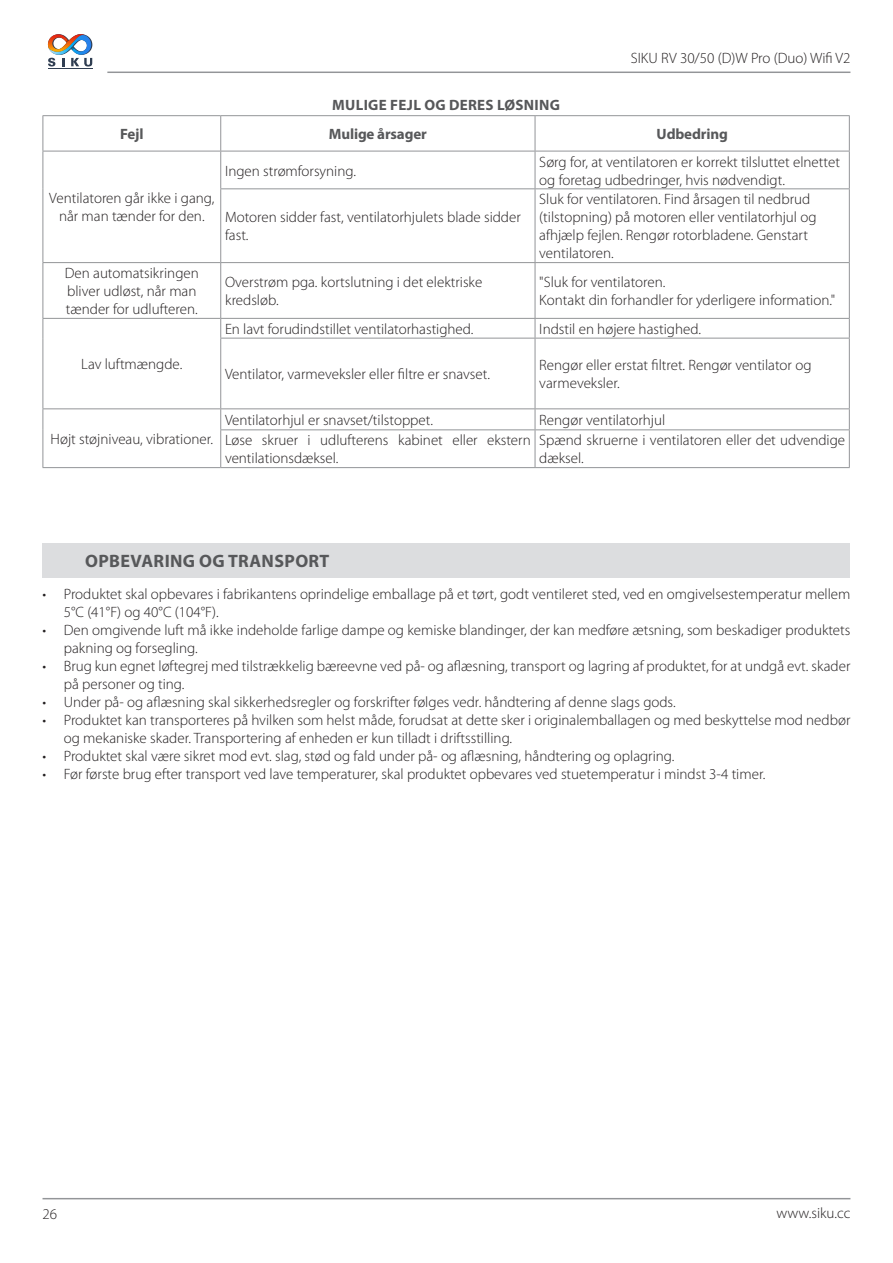
<style>
.page{position:relative;width:893px;height:1263px;background:#fff}
.page>*{position:absolute;margin:0;border:0;box-sizing:border-box;transform-origin:0 0}
.Заголовок_слева{font:700 18px "Myriad Pro";letter-spacing:.02em;color:#57585a}
.Текст_RU{font:300 15px/18px "Myriad Pro";color:#231f20}
.Текст_RU-2{font:700 15px "Myriad Pro";letter-spacing:-.01em;color:#57585a}
.Заголовок_таблиц{font:700 15px "Myriad Pro";letter-spacing:.02em;color:#57585a}
</style>
<div class="page">
<hr style="left:43px;top:1198px;width:807px;height:1px;background:#939598">
<hr style="left:107px;top:72px;width:743px;height:1px;background:#939598">
<svg style="left:48px;top:34px;width:44px;height:33px"></svg>
<hr style="left:48px;top:68px;width:44px;height:1px;background:#303e52">
<hr style="left:43px;top:467px;width:178px;height:1px;background:#939598">
<hr style="left:43px;top:115px;width:178px;height:1px;background:#939598">
<hr style="left:43px;top:116px;width:1px;height:35px;background:#939598">
<hr style="left:221px;top:115px;width:314px;height:1px;background:#939598">
<hr style="left:220px;top:116px;width:1px;height:35px;background:#939598">
<hr style="left:535px;top:115px;width:315px;height:1px;background:#939598">
<hr style="left:535px;top:116px;width:1px;height:35px;background:#939598">
<hr style="left:849px;top:116px;width:1px;height:35px;background:#939598">
<hr style="left:43px;top:151px;width:178px;height:1px;background:#939598">
<hr style="left:43px;top:151px;width:1px;height:38px;background:#939598">
<hr style="left:43px;top:189px;width:1px;height:73px;background:#939598">
<hr style="left:221px;top:151px;width:314px;height:1px;background:#939598">
<hr style="left:220px;top:151px;width:1px;height:37px;background:#939598">
<hr style="left:535px;top:151px;width:315px;height:1px;background:#939598">
<hr style="left:535px;top:151px;width:1px;height:37px;background:#939598">
<hr style="left:849px;top:151px;width:1px;height:37px;background:#939598">
<hr style="left:220px;top:188px;width:315px;height:1px;background:#939598">
<hr style="left:220px;top:189px;width:1px;height:73px;background:#939598">
<hr style="left:535px;top:188px;width:315px;height:1px;background:#939598">
<hr style="left:535px;top:189px;width:1px;height:73px;background:#939598">
<hr style="left:849px;top:189px;width:1px;height:73px;background:#939598">
<hr style="left:43px;top:262px;width:178px;height:1px;background:#939598">
<hr style="left:43px;top:263px;width:1px;height:55px;background:#939598">
<hr style="left:221px;top:262px;width:314px;height:1px;background:#939598">
<hr style="left:220px;top:263px;width:1px;height:55px;background:#939598">
<hr style="left:535px;top:262px;width:315px;height:1px;background:#939598">
<hr style="left:535px;top:263px;width:1px;height:55px;background:#939598">
<hr style="left:849px;top:263px;width:1px;height:55px;background:#939598">
<hr style="left:43px;top:318px;width:178px;height:1px;background:#939598">
<svg style="left:43px;top:319px;width:1px;height:19px"></svg>
<hr style="left:43px;top:338px;width:1px;height:70px;background:#939598">
<hr style="left:221px;top:318px;width:314px;height:1px;background:#939598">
<svg style="left:220px;top:319px;width:1px;height:19px"></svg>
<hr style="left:535px;top:318px;width:315px;height:1px;background:#939598">
<svg style="left:535px;top:319px;width:1px;height:19px"></svg>
<svg style="left:849px;top:319px;width:1px;height:19px"></svg>
<hr style="left:220px;top:338px;width:315px;height:1px;background:#939598">
<hr style="left:220px;top:338px;width:1px;height:70px;background:#939598">
<hr style="left:535px;top:338px;width:315px;height:1px;background:#939598">
<hr style="left:535px;top:338px;width:1px;height:70px;background:#939598">
<hr style="left:849px;top:338px;width:1px;height:70px;background:#939598">
<hr style="left:43px;top:408px;width:178px;height:1px;background:#939598">
<svg style="left:43px;top:409px;width:1px;height:21px"></svg>
<hr style="left:43px;top:430px;width:1px;height:37px;background:#939598">
<hr style="left:221px;top:408px;width:314px;height:1px;background:#939598">
<svg style="left:220px;top:409px;width:1px;height:20px"></svg>
<hr style="left:535px;top:408px;width:315px;height:1px;background:#939598">
<svg style="left:535px;top:409px;width:1px;height:20px"></svg>
<svg style="left:849px;top:409px;width:1px;height:20px"></svg>
<hr style="left:220px;top:429px;width:315px;height:1px;background:#939598">
<hr style="left:220px;top:430px;width:1px;height:37px;background:#939598">
<hr style="left:535px;top:429px;width:315px;height:1px;background:#939598">
<hr style="left:535px;top:430px;width:1px;height:37px;background:#939598">
<hr style="left:849px;top:430px;width:1px;height:37px;background:#939598">
<hr style="left:221px;top:467px;width:314px;height:1px;background:#939598">
<hr style="left:535px;top:467px;width:315px;height:1px;background:#939598">
<div style="left:43px;top:543px;width:807px;height:34px;background:#dcdddf"></div>
<p class="Заголовок_таблиц" style="left:332px;top:95px;width:229px">MULIGE FEJL OG DERES LØSNING</p>
<p class="Текст_RU" style="left:631px;top:49px;width:221px">SIKU RV 30/50 (D)W Pro (Duo) Wifi V2</p>
<p class="Текст_RU-2" style="left:120px;top:124px;width:25px">Fejl</p>
<p class="Текст_RU-2" style="left:329px;top:124px;width:99px">Mulige årsager</p>
<p class="Текст_RU-2" style="left:657px;top:124px;width:73px">Udbedring</p>
<p class="Текст_RU" style="left:49px;top:190px;width:167px;text-align:center">Ventilatoren går ikke i gang, når man tænder for den.</p>
<p class="Текст_RU" style="left:225px;top:162px;width:133px">Ingen strømforsyning.</p>
<p class="Текст_RU" style="left:539px;top:153px;width:302px">Sørg for, at ventilatoren er korrekt tilsluttet elnettet og foretag udbedringer, hvis nødvendigt.</p>
<p class="Текст_RU" style="left:225px;top:209px;width:297px">Motoren sidder fast, ventilatorhjulets blade sidder fast.</p>
<p class="Текст_RU" style="left:539px;top:191px;width:279px">Sluk for ventilatoren. Find årsagen til nedbrud (tilstopning) på motoren eller ventilatorhjul og afhjælp fejlen. Rengør rotorbladene. Genstart ventilatoren.</p>
<p class="Текст_RU" style="left:65px;top:264px;width:136px">Den automatsikringen bliver udløst, når man tænder for udlufteren.</p>
<p class="Текст_RU" style="left:225px;top:273px;width:259px">Overstrøm pga. kortslutning i det elektriske kredsløb.</p>
<p class="Текст_RU" style="left:539px;top:273px;width:297px">"Sluk for ventilatoren.<br>Kontakt din forhandler for yderligere information."</p>
<p class="Текст_RU" style="left:81px;top:355px;width:103px">Lav luftmængde.</p>
<p class="Текст_RU" style="left:51px;top:430px;width:164px">Højt støjniveau, vibrationer.</p>
<p class="Текст_RU" style="left:225px;top:320px;width:250px">En lavt forudindstillet ventilatorhastighed.</p>
<p class="Текст_RU" style="left:539px;top:320px;width:163px">Indstil en højere hastighed.</p>
<p class="Текст_RU" style="left:225px;top:365px;width:267px">Ventilator, varmeveksler eller filtre er snavset.</p>
<p class="Текст_RU" style="left:539px;top:356px;width:274px">Rengør eller erstat filtret. Rengør ventilator og varmeveksler.</p>
<p class="Текст_RU" style="left:225px;top:411px;width:210px">Ventilatorhjul er snavset/tilstoppet.</p>
<p class="Текст_RU" style="left:539px;top:411px;width:128px">Rengør ventilatorhjul</p>
<p class="Текст_RU" style="left:225px;top:432px;width:307px">Løse skruer i udlufterens kabinet eller ekstern ventilationsdæksel.</p>
<p class="Текст_RU" style="left:539px;top:432px;width:307px">Spænd skruerne i ventilatoren eller det udvendige dæksel.</p>
<p class="Заголовок_слева" style="left:85px;top:549px;width:246px">OPBEVARING OG TRANSPORT</p>
<p class="Текст_RU" style="left:64px;top:585px;width:788px;text-indent:-21px">• Produktet skal opbevares i fabrikantens oprindelige emballage på et tørt, godt ventileret sted, ved en omgivelsestemperatur mellem<br>5°C (41°F) og 40°C (104°F).</p>
<p class="Текст_RU" style="left:64px;top:621px;width:788px;text-indent:-21px">• Den omgivende luft må ikke indeholde farlige dampe og kemiske blandinger, der kan medføre ætsning, som beskadiger produktets pakning og forsegling.</p>
<p class="Текст_RU" style="left:64px;top:657px;width:788px;text-indent:-21px">• Brug kun egnet løftegrej med tilstrækkelig bæreevne ved på- og aflæsning, transport og lagring af produktet, for at undgå evt. skader på personer og ting.</p>
<p class="Текст_RU" style="left:43px;top:693px;width:635px">• Under på- og aflæsning skal sikkerhedsregler og forskrifter følges vedr. håndtering af denne slags gods.</p>
<p class="Текст_RU" style="left:64px;top:711px;width:788px;text-indent:-21px">• Produktet kan transporteres på hvilken som helst måde, forudsat at dette sker i originalemballagen og med beskyttelse mod nedbør og mekaniske skader. Transportering af enheden er kun tilladt i driftsstilling.</p>
<p class="Текст_RU" style="left:43px;top:747px;width:633px">• Produktet skal være sikret mod evt. slag, stød og fald under på- og aflæsning, håndtering og oplagring.</p>
<p class="Текст_RU" style="left:43px;top:765px;width:724px">• Før første brug efter transport ved lave temperaturer, skal produktet opbevares ved stuetemperatur i mindst 3-4 timer.</p>
<p class="Текст_RU" style="left:43px;top:1205px;width:16px">26</p>
<p class="Текст_RU" style="left:777px;top:1204px;width:75px">www.siku.cc</p>
</div>
